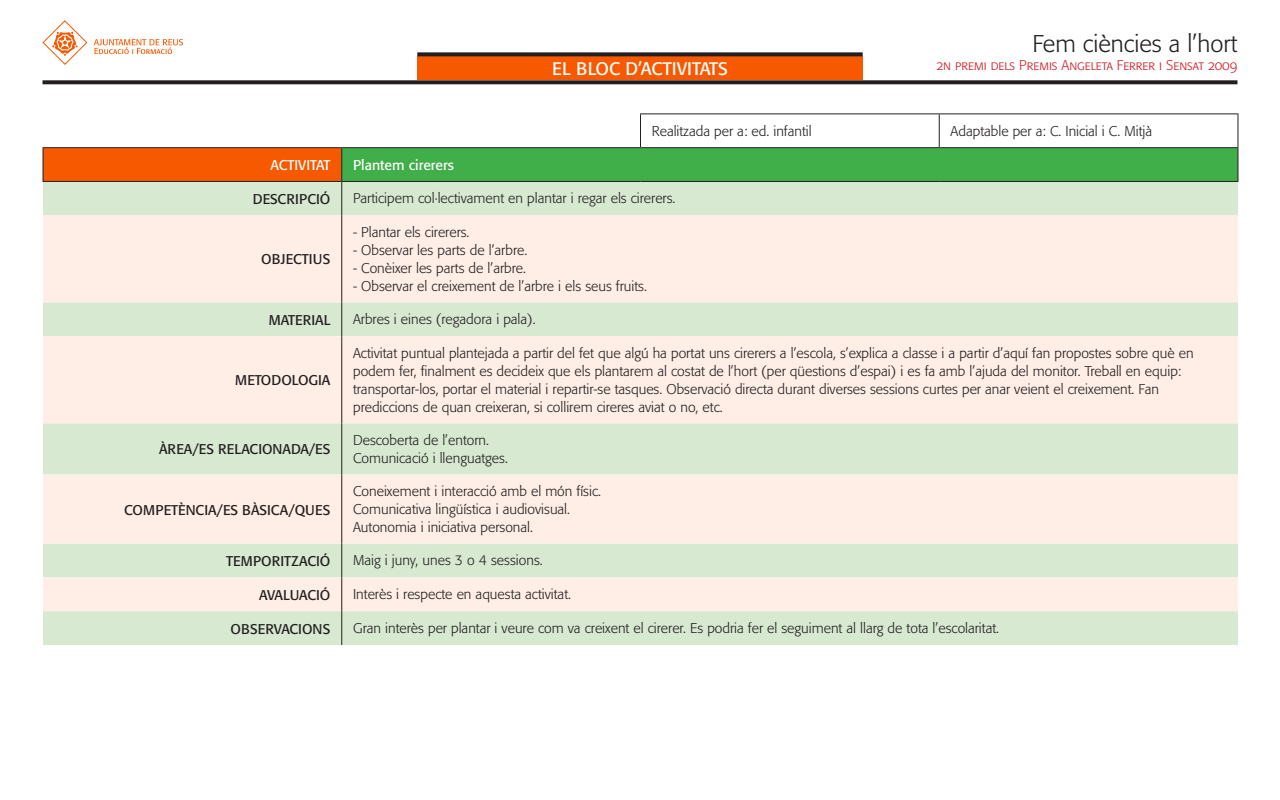
<style>
.page{position:relative;width:1280px;height:800px;background:#fff}
.page>*{position:absolute;margin:0;border:0;box-sizing:border-box;transform-origin:0 0}
.t1{font:300 24px "Formata";color:#231f20}
.t2{font:18px "Formata Regular SC";color:#fff}
.t3{font:300 14px/18px "Formata";color:#231f20}
.t4{font:14px "Formata";color:#231f20}
.t5{font:14px "Formata Light SC";color:#d1232a}
.t6{font:14px "Formata";color:#fff}
</style>
<div class="page">
<div style="left:417px;top:56px;width:446px;height:24px;background:#f75900"></div>
<svg style="left:94px;top:39px;width:89px;height:15px"></svg>
<svg style="left:42px;top:20px;width:46px;height:45px"></svg>
<div style="left:43px;top:148px;width:299px;height:33px;background:#f75900"></div>
<div style="left:342px;top:148px;width:896px;height:33px;background:#40ae49"></div>
<div style="left:43px;top:182px;width:1195px;height:463px;background:#d8e9d2"></div>
<svg style="left:43px;top:215px;width:1195px;height:396px;background:#f2ecdf"></svg>
<hr style="left:640px;top:113px;width:299px;height:1px;background:#231f20">
<hr style="left:640px;top:114px;width:1px;height:33px;background:#231f20">
<hr style="left:939px;top:113px;width:299px;height:1px;background:#231f20">
<hr style="left:939px;top:114px;width:1px;height:33px;background:#231f20">
<hr style="left:1237px;top:114px;width:1px;height:33px;background:#231f20">
<hr style="left:43px;top:147px;width:299px;height:1px;background:#231f20">
<hr style="left:43px;top:148px;width:1px;height:33px;background:#231f20">
<hr style="left:342px;top:147px;width:298px;height:1px;background:#231f20">
<hr style="left:341px;top:148px;width:1px;height:33px;background:#231f20">
<hr style="left:640px;top:147px;width:299px;height:1px;background:#231f20">
<hr style="left:939px;top:147px;width:299px;height:1px;background:#231f20">
<hr style="left:1237px;top:148px;width:1px;height:33px;background:#231f20">
<hr style="left:43px;top:181px;width:299px;height:1px;background:#231f20">
<hr style="left:342px;top:181px;width:298px;height:1px;background:#231f20">
<hr style="left:640px;top:181px;width:299px;height:1px;background:#231f20">
<hr style="left:939px;top:181px;width:299px;height:1px;background:#231f20">
<hr style="left:342px;top:182px;width:1px;height:33px;background:#231f20">
<hr style="left:342px;top:215px;width:1px;height:87px;background:#231f20">
<hr style="left:342px;top:302px;width:1px;height:34px;background:#231f20">
<hr style="left:342px;top:336px;width:1px;height:87px;background:#231f20">
<hr style="left:342px;top:423px;width:1px;height:51px;background:#231f20">
<hr style="left:342px;top:474px;width:1px;height:70px;background:#231f20">
<hr style="left:342px;top:544px;width:1px;height:33px;background:#231f20">
<hr style="left:342px;top:577px;width:1px;height:34px;background:#231f20">
<hr style="left:342px;top:611px;width:1px;height:34px;background:#231f20">
<svg style="left:43px;top:80px;width:1194px;height:4px;background:#343031"></svg>
<svg style="left:417px;top:52px;width:446px;height:4px;background:#373334"></svg>
<p class="t2" style="left:552px;top:58px;width:177px">EL BLOC D’ACTIVITATS</p>
<h1 class="t1" style="left:1032px;top:29px;width:207px">Fem ciències a l’hort</h1>
<p class="t5" style="left:936px;top:57px;width:303px">2n premi dels Premis Angeleta Ferrer i Sensat 2009</p>
<p class="t3" style="left:652px;top:122px;width:161px">Realitzada per a: ed. infantil</p>
<p class="t3" style="left:951px;top:122px;width:203px">Adaptable per a: C. Inicial i C. Mitjà</p>
<p class="t6" style="left:271px;top:157px;width:61px">ACTIVITAT</p>
<p class="t6" style="left:353px;top:157px;width:102px">Plantem cirerers</p>
<p class="t4" style="left:253px;top:190px;width:79px">DESCRIPCIÓ</p>
<p class="t3" style="left:353px;top:189px;width:324px">Participem col·lectivament en plantar i regar els cirerers.</p>
<p class="t4" style="left:261px;top:251px;width:71px">OBJECTIUS</p>
<p class="t3" style="left:353px;top:223px;width:118px">- Plantar els cirerers.</p>
<p class="t3" style="left:353px;top:241px;width:176px">- Observar les parts de l’arbre.</p>
<p class="t3" style="left:353px;top:259px;width:175px">- Conèixer les parts de l’arbre.</p>
<p class="t3" style="left:353px;top:277px;width:295px">- Observar el creixement de l’arbre i els seus fruits.</p>
<p class="t4" style="left:269px;top:311px;width:63px">MATERIAL</p>
<p class="t3" style="left:353px;top:310px;width:184px">Arbres i eines (regadora i pala).</p>
<p class="t4" style="left:235px;top:372px;width:97px">METODOLOGIA</p>
<p class="t3" style="left:353px;top:344px;width:842px">Activitat puntual plantejada a partir del fet que algú ha portat uns cirerers a l’escola, s’explica a classe i a partir d’aquí fan propostes sobre què en podem fer, finalment es decideix que els plantarem al costat de l’hort (per qüestions d’espai) i es fa amb l’ajuda del monitor. Treball en equip: transportar-los, portar el material i repartir-se tasques. Observació directa durant diverses sessions curtes per anar veient el creixement. Fan prediccions de quan creixeran, si collirem cireres aviat o no, etc.</p>
<p class="t4" style="left:159px;top:441px;width:173px">ÀREA/ES RELACIONADA/ES</p>
<p class="t3" style="left:353px;top:431px;width:156px">Descoberta de l’entorn.<br>Comunicació i llenguatges.</p>
<p class="t4" style="left:124px;top:501px;width:208px">COMPETÈNCIA/ES BÀSICA/QUES</p>
<p class="t3" style="left:353px;top:483px;width:249px">Coneixement i interacció amb el món físic.<br>Comunicativa lingüística i audiovisual.<br>Autonomia i iniciativa personal.</p>
<p class="t4" style="left:226px;top:553px;width:106px">TEMPORITZACIÓ</p>
<p class="t3" style="left:353px;top:552px;width:191px">Maig i juny, unes 3 o 4 sessions.</p>
<p class="t4" style="left:259px;top:586px;width:73px">AVALUACIÓ</p>
<p class="t3" style="left:353px;top:585px;width:219px">Interès i respecte en aquesta activitat.</p>
<p class="t4" style="left:231px;top:620px;width:101px">OBSERVACIONS</p>
<p class="t3" style="left:353px;top:619px;width:648px">Gran interès per plantar i veure com va creixent el cirerer. Es podria fer el seguiment al llarg de tota l’escolaritat.</p>
</div>
